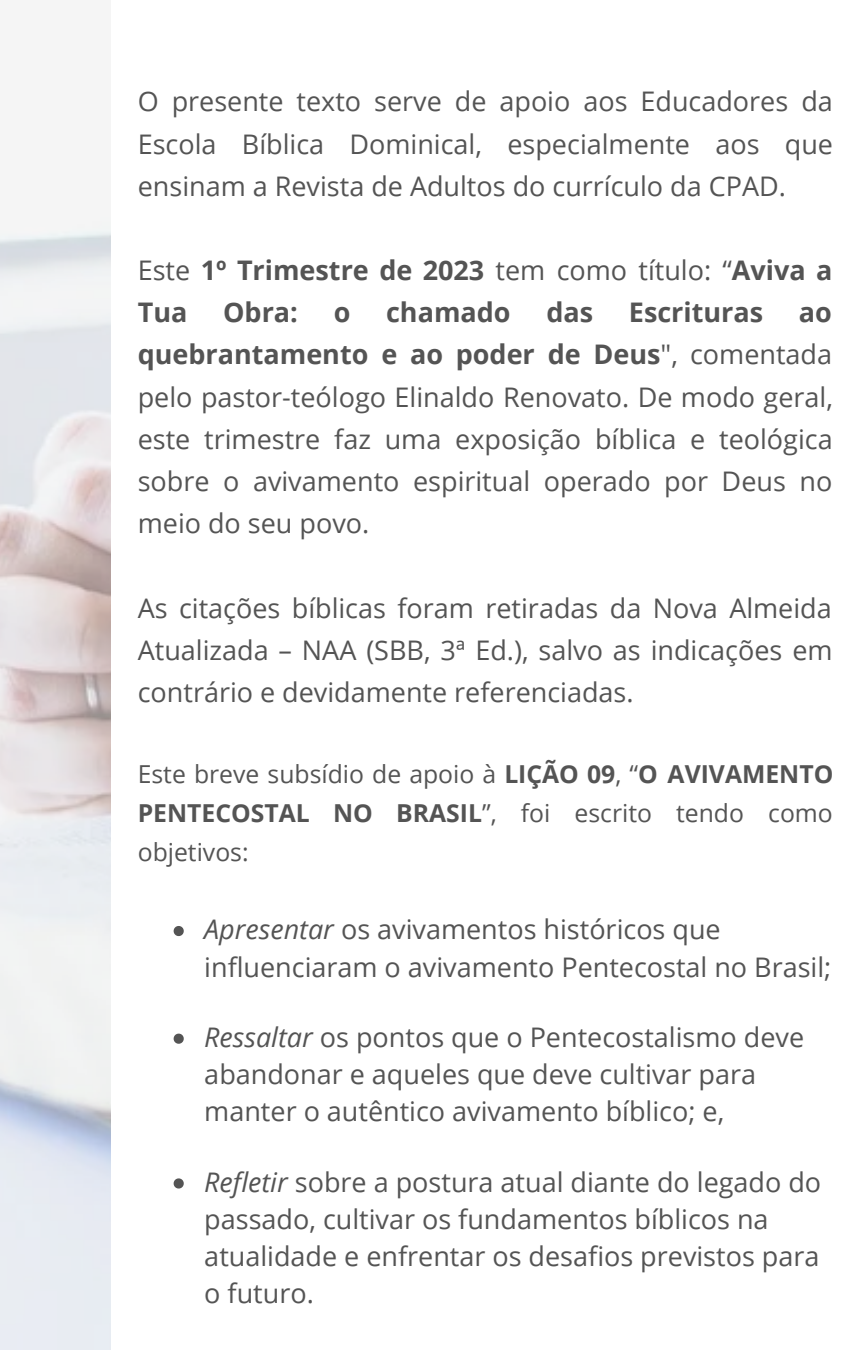
<style>
.page{position:relative;width:864px;height:1350px;background:#fff}
.page>*{position:absolute;margin:0;border:0;box-sizing:border-box;transform-origin:0 0}
.t1{font:27px/42.3px "Open Sans";color:#545454;text-align:justify}
.t2{font:700 27px/42.3px "Open Sans";color:#545454}
.t3{font:24.75px/38.7px "Open Sans";color:#545454;text-align:justify}
.s1{font-weight:400}
.s2{font-weight:700}
.s3{font-style:italic}
</style>
<div class="page">
<svg style="left:174px;top:926px;width:10px;height:10px"></svg>
<svg style="left:174px;top:1178px;width:10px;height:11px"></svg>
<svg style="left:174px;top:1034px;width:10px;height:10px"></svg>
<p class="t1" style="left:138px;top:80px;width:697px">O presente texto serve de apoio aos Educadores da Escola Bíblica Dominical, especialmente aos que ensinam a Revista de Adultos do currículo da CPAD.</p>
<p class="t2" style="left:138px;top:248px;width:696px"><span class="s1">Este</span> 1º Trimestre de 2023 <span class="s1">tem como título: “</span>Aviva a<br>Tua</p>
<p class="t2" style="left:223px;top:291px;width:76px">Obra:</p>
<p class="t2" style="left:334px;top:291px;width:18px">o</p>
<p class="t2" style="left:386px;top:291px;width:126px">chamado</p>
<p class="t2" style="left:546px;top:291px;width:48px">das</p>
<p class="t2" style="left:629px;top:291px;width:136px">Escrituras</p>
<p class="t1" style="left:138px;top:291px;width:697px;text-indent:661px"><span class="s2">ao quebrantamento e ao poder de Deus</span>", comentada pelo pastor-teólogo Elinaldo Renovato. De modo geral, este trimestre faz uma exposição bíblica e teológica sobre o avivamento espiritual operado por Deus no meio do seu povo.</p>
<p class="t1" style="left:138px;top:586px;width:696px">As citações bíblicas foram retiradas da Nova Almeida Atualizada – NAA (SBB, 3ª Ed.), salvo as indicações em contrário e devidamente referenciadas.</p>
<p class="t3" style="left:138px;top:754px;width:697px">Este breve subsídio de apoio à <span class="s2">LIÇÃO 09</span>, “<span class="s2">O AVIVAMENTO PENTECOSTAL NO BRASIL</span>”, foi escrito tendo como objetivos:</p>
<p class="t1" style="left:204px;top:910px;width:629px;line-height:37.1px"><span class="s3">Apresentar</span> os avivamentos históricos que influenciaram o avivamento Pentecostal no Brasil;</p>
<p class="t1" style="left:204px;top:1018px;width:601px;line-height:37.1px;text-align:left"><span class="s3">Ressaltar</span> os pontos que o Pentecostalismo deve abandonar e aqueles que deve cultivar para manter o autêntico avivamento bíblico; e,</p>
<p class="t1" style="left:204px;top:1163px;width:618px;line-height:37.1px;text-align:left"><span class="s3">Refletir</span> sobre a postura atual diante do legado do passado, cultivar os fundamentos bíblicos na atualidade e enfrentar os desafios previstos para o futuro.</p>
</div>
